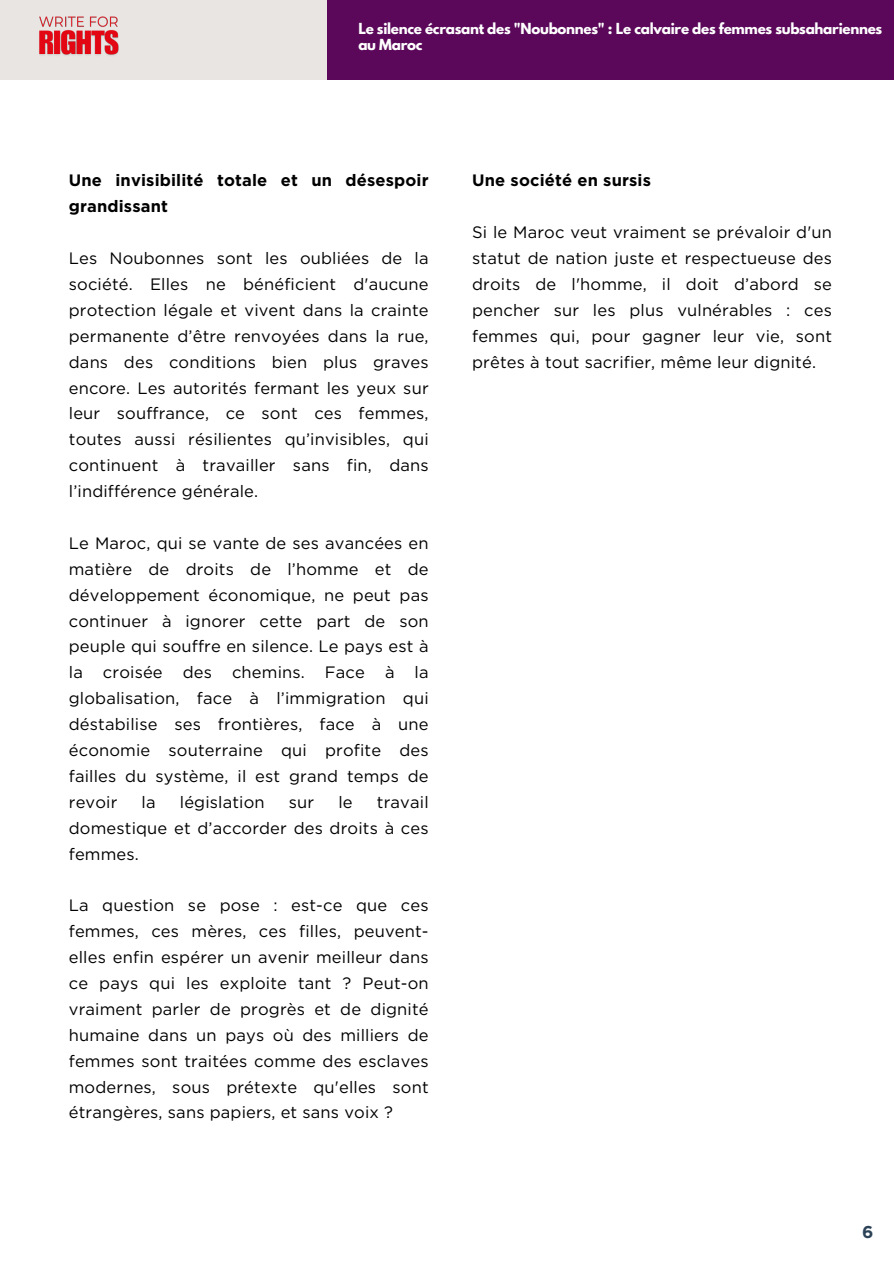
<style>
.page{position:relative;width:894px;height:1264px;background:#fff}
.page>*{position:absolute;margin:0;border:0;box-sizing:border-box;transform-origin:0 0}
.t1{font:700 17.1px "Gotham";color:#2b4257}
.t2{font:16.5px/25.8px "Gotham";letter-spacing:.01em;color:#000;text-align:justify}
.t3{font:700 16.5px/25.8px "Gotham";letter-spacing:.01em;color:#000}
.t4{font:700 13.5px/15.8px "League Spartan";letter-spacing:-.02em;color:#fff}
</style>
<div class="page">
<div style="left:0;top:0;width:327px;height:80px;background:#e9e5e2"></div>
<div style="left:327px;top:0;width:566px;height:80px;background:#5b085a"></div>
<img style="left:39px;top:31px;width:80px;height:25px">
<img style="left:39px;top:16px;width:79px;height:15px">
<h3 class="t4" style="left:358px;top:22px;width:525px">Le silence écrasant des "Noubonnes" : Le calvaire des femmes subsahariennes au Maroc</h3>
<h3 class="t3" style="left:69px;top:167px;width:361px">Une invisibilité totale et un désespoir grandissant</h3>
<h2 class="t2" style="left:69px;top:245px;width:361px">Les Noubonnes sont les oubliées de la société. Elles ne bénéficient d'aucune protection légale et vivent dans la crainte permanente d’être renvoyées dans la rue, dans des conditions bien plus graves encore. Les autorités fermant les yeux sur leur souffrance, ce sont ces femmes, toutes aussi résilientes qu’invisibles, qui continuent à travailler sans fin, dans l’indifférence générale.</h2>
<h3 class="t2" style="left:69px;top:530px;width:361px">Le Maroc, qui se vante de ses avancées en matière de droits de l’homme et de développement économique, ne peut pas continuer à ignorer cette part de son peuple qui souffre en silence. Le pays est à la croisée des chemins. Face à la globalisation, face à l’immigration qui déstabilise ses frontières, face à une économie souterraine qui profite des failles du système, il est grand temps de revoir</h3>
<h3 class="t2" style="left:142px;top:788px;width:16px">la</h3>
<h3 class="t2" style="left:180px;top:788px;width:86px">législation</h3>
<h3 class="t2" style="left:289px;top:788px;width:27px">sur</h3>
<h3 class="t2" style="left:338px;top:788px;width:16px">le</h3>
<h3 class="t2" style="left:69px;top:788px;width:361px;text-indent:308px">travail domestique et d’accorder des droits à ces femmes.</h3>
<p class="t2" style="left:69px;top:892px;width:361px">La question se pose : est-ce que ces femmes, ces mères, ces filles, peuvent&shy;elles enfin espérer un avenir meilleur dans ce pays qui les exploite tant ? Peut-on vraiment parler de progrès et de dignité humaine dans un pays où des milliers de femmes sont traitées comme des esclaves modernes, sous prétexte qu'elles sont étrangères, sans papiers, et sans voix ?</p>
<p class="t3" style="left:472px;top:167px;width:180px">Une société en sursis</p>
<h2 class="t2" style="left:472px;top:219px;width:361px">Si le Maroc veut vraiment se prévaloir d'un statut de nation juste et respectueuse des droits de l'homme, il doit d’abord se pencher sur les plus vulnérables : ces femmes qui, pour gagner leur vie, sont prêtes à tout sacrifier, même leur dignité.</h2>
<h3 class="t1" style="left:861px;top:1221px;width:13px">6</h3>
</div>
